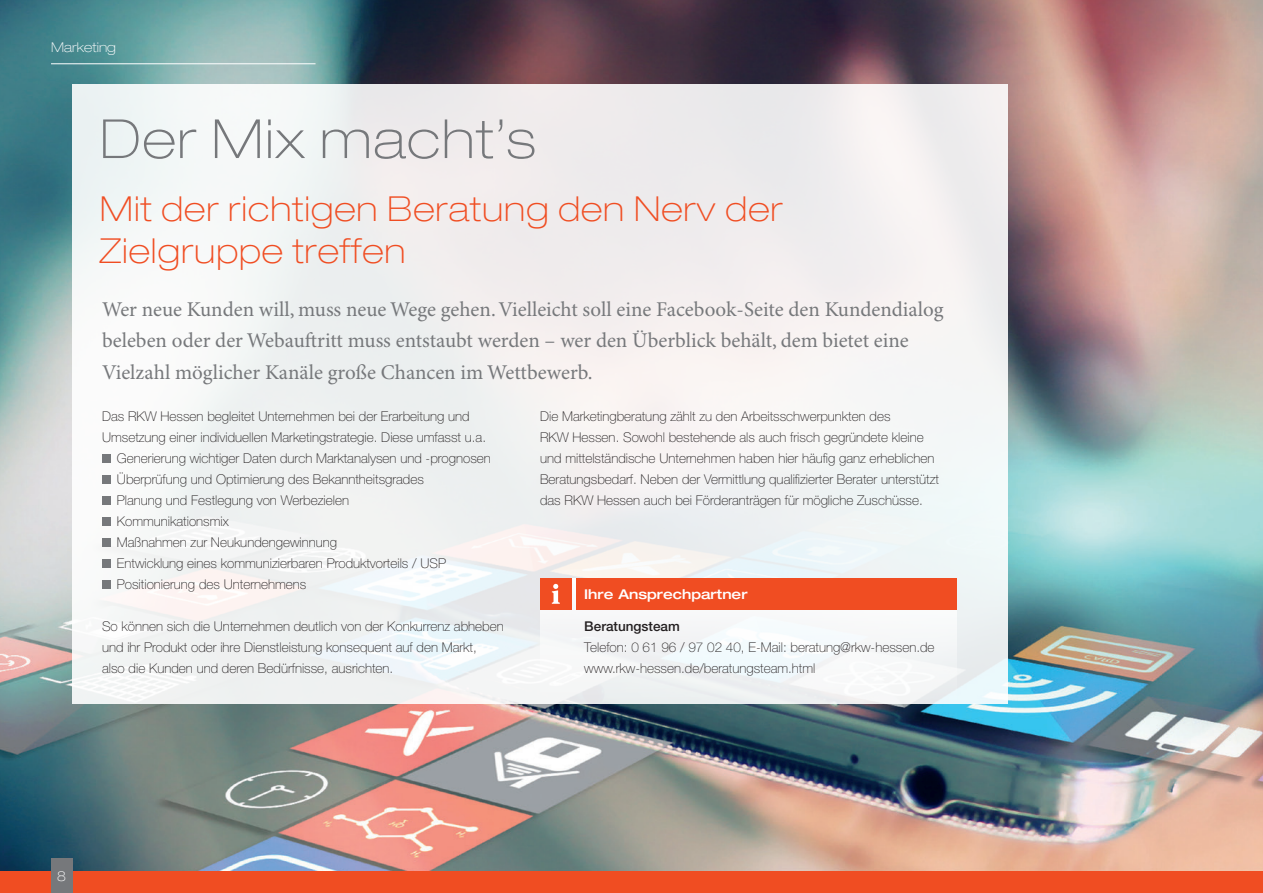
<style>
.page{position:relative;width:1263px;height:893px;background:#fff}
.page>*{position:absolute;margin:0;border:0;box-sizing:border-box;transform-origin:0 0}
.Headline{font:100 expanded 54px "Helvetica Neue LT Std";letter-spacing:.03em;color:#76787b}
.dünne_Subline{font:100 expanded 34.5px/42px "Helvetica Neue LT Std";letter-spacing:.03em;color:#f04d22}
.Einleitung{font:21px/31.5px "Minion Pro";color:#76787b}
.Text{font:100 13.5px/21px "Helvetica Neue LT Std";color:#231f20}
.Bullet{font:100 13.5px "Helvetica Neue LT Std";color:#231f20}
.Subline{font:500 expanded 13.5px "Helvetica Neue LT Std";color:#fff}
.Text-2{font:500 13.5px "Helvetica Neue LT Std";color:#231f20}
.BU{font:100 expanded 13.5px "Helvetica Neue LT Std";color:#fff}
</style>
<div class="page">
<img style="left:0;top:0;width:1262px;height:872px">
<div style="left:72px;top:85px;width:936px;height:619px;background:#f1f2f1"></div>
<div style="left:102px;top:454px;width:9px;height:9px;background:#76787b"></div>
<div style="left:102px;top:475px;width:9px;height:9px;background:#76787b"></div>
<div style="left:102px;top:496px;width:9px;height:9px;background:#76787b"></div>
<div style="left:102px;top:517px;width:9px;height:9px;background:#76787b"></div>
<div style="left:102px;top:538px;width:9px;height:9px;background:#76787b"></div>
<div style="left:102px;top:559px;width:9px;height:9px;background:#76787b"></div>
<div style="left:102px;top:580px;width:9px;height:9px;background:#76787b"></div>
<div style="left:540px;top:578px;width:417px;height:126px;background:#f5f7f8"></div>
<div style="left:576px;top:578px;width:381px;height:32px;background:#f04d22"></div>
<div style="left:540px;top:578px;width:32px;height:32px;background:#f04d22"></div>
<svg style="left:552px;top:584px;width:8px;height:20px"></svg>
<hr style="left:1262px;top:0;width:1px;height:876px;background:#b2b3b7">
<div style="left:0;top:872px;width:1263px;height:21px;background:#f04d22"></div>
<div style="left:51px;top:859px;width:21px;height:34px;background:#76787b"></div>
<hr style="left:51px;top:63px;width:264px;height:1px;background:#fff">
<p class="BU" style="left:51px;top:39px;width:66px">Marketing</p>
<p class="Headline" style="left:100px;top:107px;width:437px">Der Mix macht’s</p>
<p class="dünne_Subline" style="left:100px;top:187px;width:684px">Mit der richtigen Beratung den Nerv der<br>Zielgruppe treffen</p>
<p class="Einleitung" style="left:102px;top:294px;width:843px">Wer neue Kunden will, muss neue Wege gehen. Vielleicht soll eine Facebook-Seite den Kundendialog beleben oder der Webauftritt muss entstaubt werden – wer den Überblick behält, dem bietet eine<br>Vielzahl möglicher Kanäle große Chancen im Wettbewerb.</p>
<p class="Text" style="left:102px;top:405px;width:386px">Das RKW Hessen begleitet Unternehmen bei der Erarbeitung und<br>Umsetzung einer individuellen Marketingstrategie. Diese umfasst u.a.</p>
<p class="Bullet" style="left:117px;top:450px;width:375px">Generierung wichtiger Daten durch Marktanalysen und -prognosen</p>
<p class="Bullet" style="left:117px;top:471px;width:309px">Überprüfung und Optimierung des Bekanntheitsgrades</p>
<p class="Bullet" style="left:117px;top:492px;width:234px">Planung und Festlegung von Werbezielen</p>
<p class="Bullet" style="left:117px;top:513px;width:113px">Kommunikationsmix</p>
<p class="Bullet" style="left:117px;top:534px;width:222px">Maßnahmen zur Neukundengewinnung</p>
<p class="Bullet" style="left:117px;top:555px;width:331px">Entwicklung eines kommunizierbaren Produktvorteils / USP</p>
<p class="Bullet" style="left:117px;top:576px;width:191px">Positionierung des Unternehmens</p>
<p class="Text" style="left:102px;top:615px;width:403px">So können sich die Unternehmen deutlich von der Konkurrenz abheben und ihr Produkt oder ihre Dienstleistung konsequent auf den Markt,<br>also die Kunden und deren Bedürfnisse, ausrichten.</p>
<p class="Text" style="left:540px;top:405px;width:400px">Die Marketingberatung zählt zu den Arbeitsschwerpunkten des<br>RKW Hessen. Sowohl bestehende als auch frisch gegründete kleine und mittelständische Unternehmen haben hier häufig ganz erheblichen Beratungsbedarf. Neben der Vermittlung qualifizierter Berater unterstützt das RKW Hessen auch bei Förderanträgen für mögliche Zuschüsse.</p>
<p class="Subline" style="left:584px;top:585px;width:165px">Ihre Ansprechpartner</p>
<p class="Text-2" style="left:584px;top:618px;width:97px">Beratungsteam</p>
<p class="Text" style="left:584px;top:636px;width:352px">Telefon: 0 61 96 / 97 02 40, E-Mail: beratung@rkw-hessen.de</p>
<p class="Text" style="left:584px;top:657px;width:233px">www.rkw-hessen.de/beratungsteam.html</p>
<p class="BU" style="left:57px;top:868px;width:10px">8</p>
</div>
